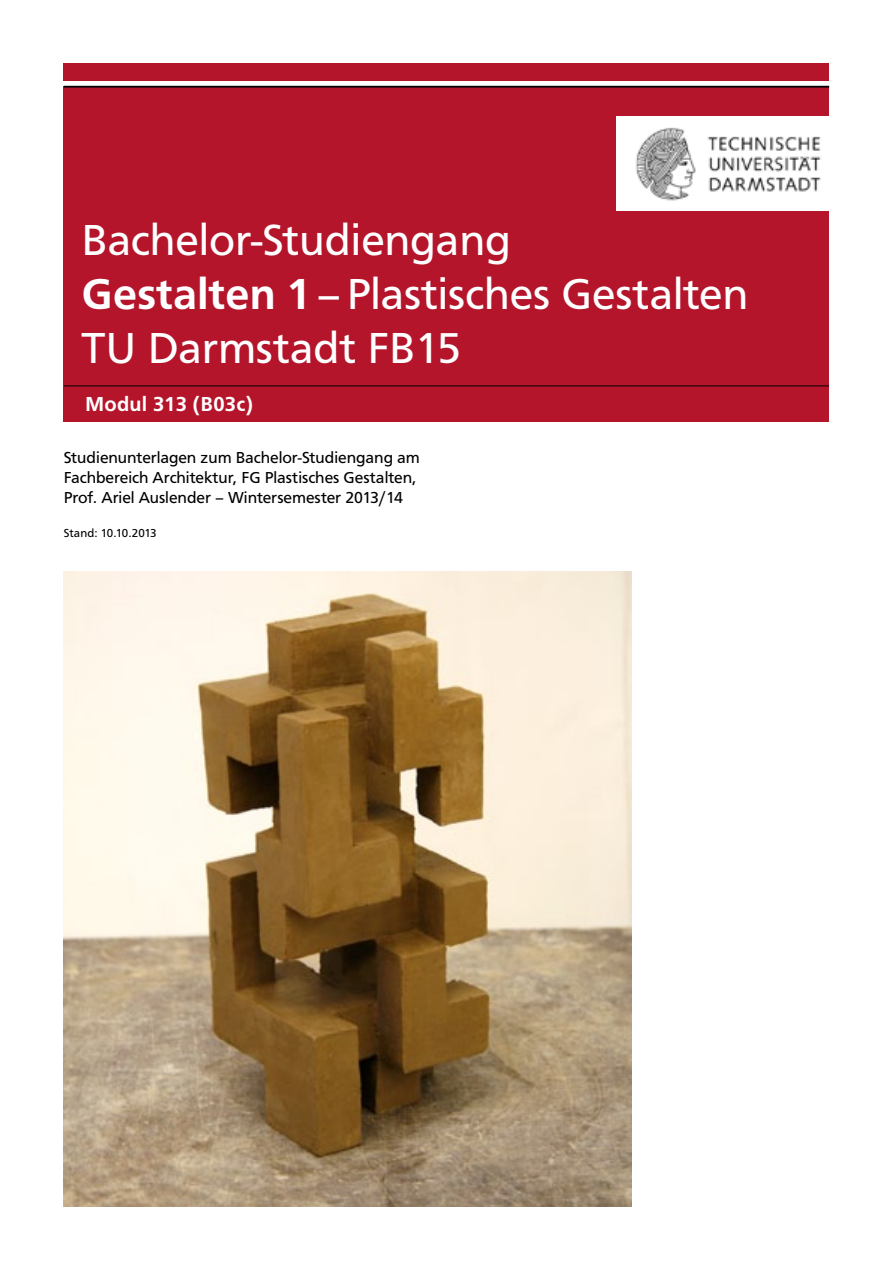
<style>
.page{position:relative;width:893px;height:1263px;background:#fff}
.page>*{position:absolute;margin:0;border:0;box-sizing:border-box;transform-origin:0 0}
.t1{font:45px/54px "Front Page";color:#fff}
.t2{font:500 21px "Front Page";letter-spacing:.01em;color:#fff}
.t3{font:16.5px/19.8px "Front Page";color:#000}
.t4{font:12px "Front Page";letter-spacing:-.01em;color:#000}
.s1{font-weight:500}
</style>
<div class="page">
<div style="left:64px;top:87px;width:765px;height:335px;background:#b5152b"></div>
<hr style="left:64px;top:86px;width:765px;height:2px;background:#000">
<div style="left:64px;top:64px;width:765px;height:17px;background:#b5152b"></div>
<hr style="left:64px;top:385px;width:765px;height:1px;background:#000">
<img style="left:616px;top:117px;width:213px;height:94px">
<img style="left:64px;top:572px;width:567px;height:634px">
<h1 class="t1" style="left:82px;top:210px;width:668px">Bachelor-Studiengang<br><span class="s1">Gestalten 1</span>–Plastisches Gestalten<br>TU Darmstadt FB15</h1>
<p class="t2" style="left:85px;top:388px;width:170px">Modul 313 (B03c)</p>
<p class="t3" style="left:64px;top:447px;width:357px">Studienunterlagen zum Bachelor-Studiengang am<br>Fachbereich Architektur, FG Plastisches Gestalten,<br>Prof. Ariel Auslender – Wintersemester 2013/14</p>
<p class="t4" style="left:64px;top:524px;width:94px">Stand: 10.10.2013</p>
</div>
